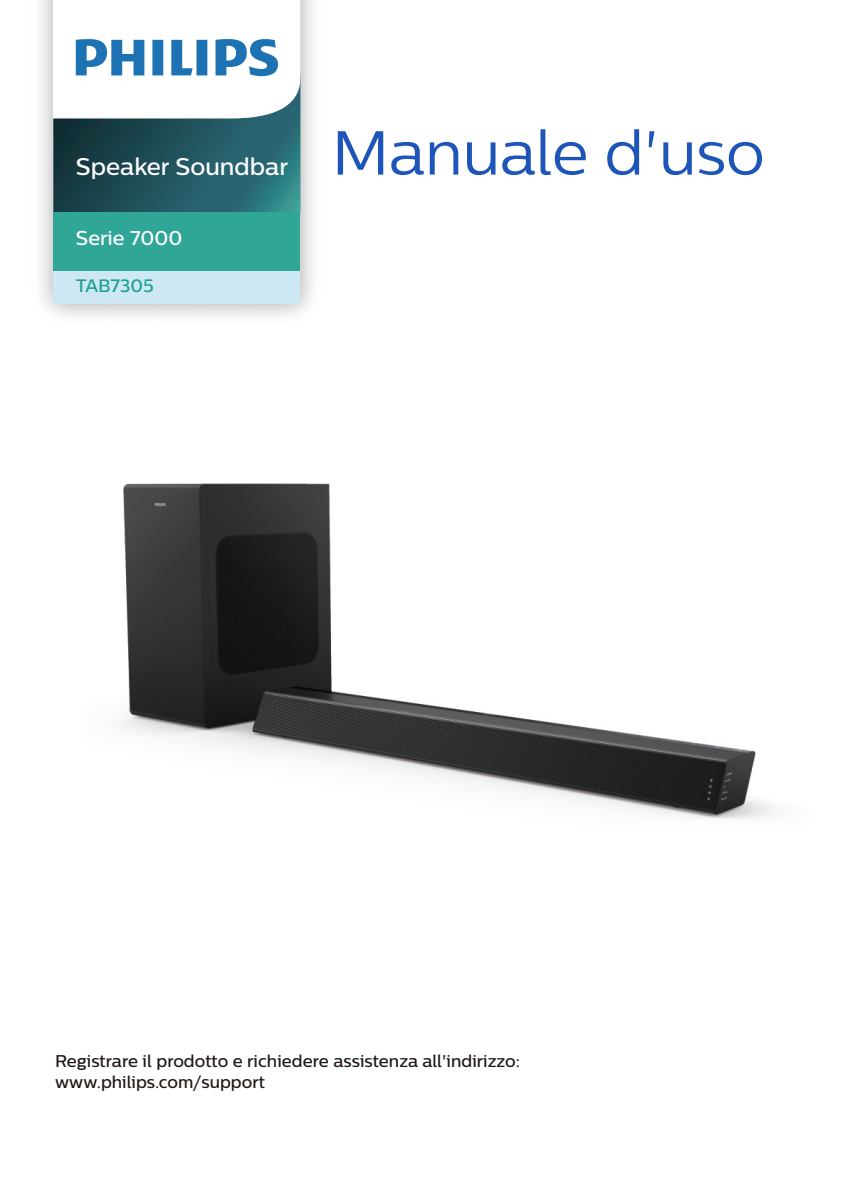
<style>
.page{position:relative;width:842px;height:1190px;background:#fff}
.page>*{position:absolute;margin:0;border:0;box-sizing:border-box;transform-origin:0 0}
.t1{font:62px "Centrale Sans";letter-spacing:-.005em;color:#1e55b9}
.t2{font:500 24px "Centrale Sans";color:#fff}
.t3{font:500 20px "Centrale Sans";color:#fff}
.t4{font:500 18px "Centrale Sans";color:#1ca192}
.t5{font:500 17px "Centrale Sans";color:#201714}
</style>
<div class="page">
<img style="left:120px;top:483px;width:656px;height:336px">
<img style="left:41px;top:0;width:272px;height:317px">
<svg style="left:54px;top:0;width:246px;height:213px"></svg>
<div style="left:54px;top:213px;width:246px;height:58px;background:#30a697"></div>
<div style="left:54px;top:271px;width:246px;height:33px;background:#cde8f3"></div>
<p class="t2" style="left:76px;top:153px;width:214px">Speaker Soundbar</p>
<p class="t3" style="left:76px;top:227px;width:108px">Serie 7000</p>
<p class="t4" style="left:76px;top:275px;width:79px">TAB7305</p>
<p class="t1" style="left:332px;top:117px;width:435px">Manuale d'uso</p>
<p class="t5" style="left:55px;top:1051px;width:466px">Registrare il prodotto e richiedere assistenza all'indirizzo:</p>
<p class="t5" style="left:55px;top:1072px;width:211px">www.philips.com/support</p>
</div>
